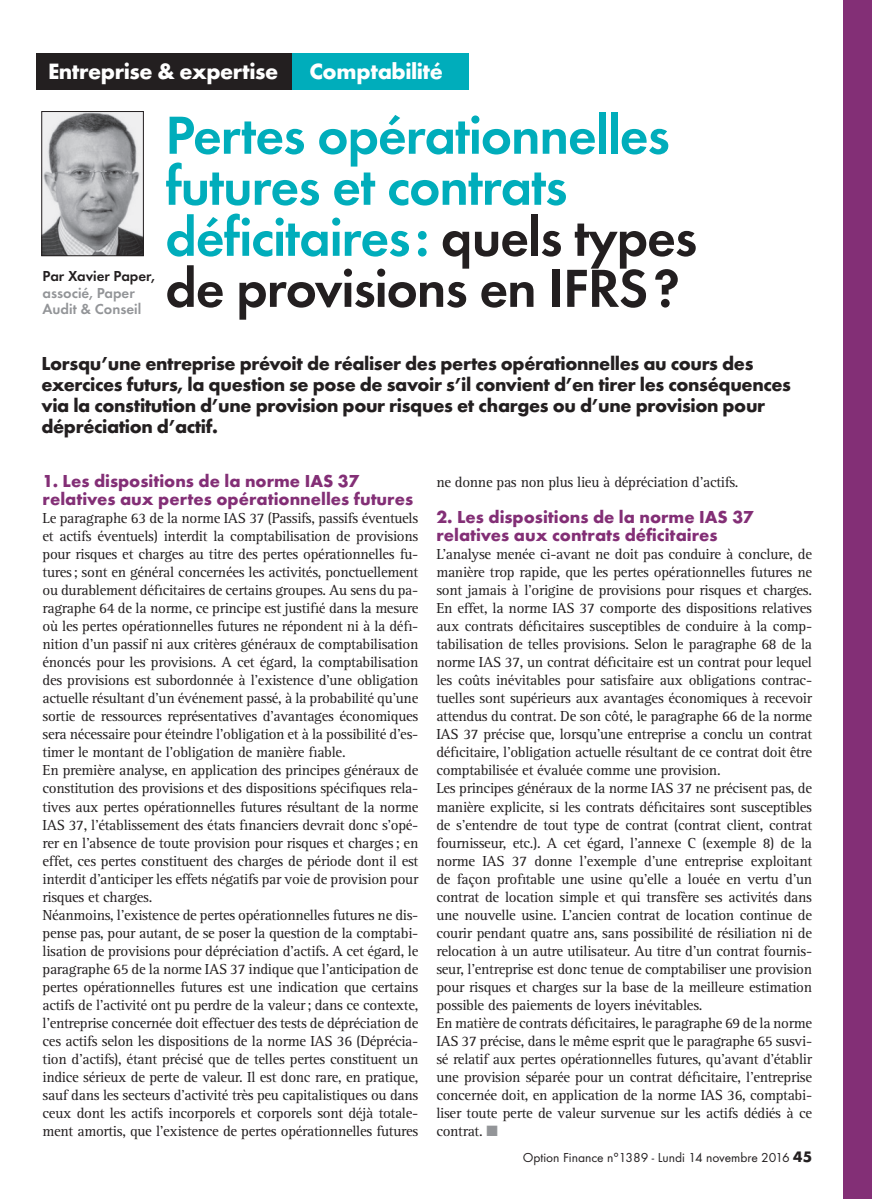
<style>
.page{position:relative;width:872px;height:1199px;background:#fff}
.page>*{position:absolute;margin:0;border:0;box-sizing:border-box;transform-origin:0 0}
.t1{font:600 55.5px/51px "Futura T";letter-spacing:-.02em;color:#00adbb}
.t2{font:700 22.95px "Futura T";letter-spacing:-.02em;color:#fff}
.t3{font:700 19.5px/21px "Futura T";letter-spacing:-.02em;color:#231f20}
.t4{font:700 18px/18px "Futura T";color:#832f76}
.t5{font:15px/18px "Rotis Serif";letter-spacing:-.02em;color:#231f20}
.t6{font:600 15px/16.5px "Futura T";color:#939598}
.t7{font:600 15px "Futura T";color:#231f20}
.t8{font:13.5px "Futura T";color:#231f20}
.s1{color:#231f20}
.s2{color:#939598}
.s3{font-weight:700;font-size:15.75px}
</style>
<div class="page">
<div style="left:37px;top:53px;width:273px;height:36px;background:#231f20"></div>
<div style="left:292px;top:53px;width:177px;height:36px;background:#00adbb"></div>
<img style="left:43px;top:113px;width:99px;height:141px">
<div style="left:41px;top:111px;width:103px;height:145px;border:1px solid #231f20"></div>
<div style="left:842px;top:0;width:29px;height:1198px;background:#832f76"></div>
<h2 class="t2" style="left:48px;top:62px;width:231px">Entreprise &amp; expertise</h2>
<h2 class="t2" style="left:309px;top:62px;width:135px">Comptabilité</h2>
<h1 class="t1" style="left:165px;top:114px;width:533px">Pertes opérationnelles futures et contrats déficitaires : <span class="s1">quels types de provisions en IFRS ?</span></h1>
<p class="t3" style="left:41px;top:354px;width:751px">Lorsqu’une entreprise prévoit de réaliser des pertes opérationnelles au cours des exercices futurs, la question se pose de savoir s’il convient d’en tirer les conséquences via la constitution d’une provision pour risques et charges ou d’une provision pour dépréciation d’actif.</p>
<p class="t7" style="left:43px;top:270px;width:114px">Par Xavier Paper,</p>
<p class="t6" style="left:43px;top:285px;width:100px">associé, Paper<br>Audit &amp; Conseil</p>
<p class="t4" style="left:43px;top:473px;width:372px">1. Les dispositions de la norme IAS 37 relatives aux pertes opérationnelles futures</p>
<p class="t5" style="left:43px;top:510px;width:377px">Le paragraphe 63 de la norme IAS 37 (Passifs, passifs éventuels et actifs éventuels) interdit la comptabilisation de provisions pour risques et charges au titre des pertes opérationnelles fu&shy;tures ; sont en général concernées les activités, ponctuellement ou durablement déficitaires de certains groupes. Au sens du pa&shy;ragraphe 64 de la norme, ce principe est justifié dans la mesure où les pertes opérationnelles futures ne répondent ni à la défi&shy;nition d’un passif ni aux critères généraux de comptabilisation énoncés pour les provisions. A cet égard, la comptabilisation des provisions est subordonnée à l’existence d’une obligation actuelle résultant d’un événement passé, à la probabilité qu’une sortie de ressources représentatives d’avantages économiques sera nécessaire pour éteindre l’obligation et à la possibilité d’es&shy;timer le montant de l’obligation de manière fiable.<br>En première analyse, en application des principes généraux de constitution des provisions et des dispositions spécifiques rela&shy;tives aux pertes opérationnelles futures résultant de la norme IAS 37, l’établissement des états financiers devrait donc s’opé&shy;rer en l’absence de toute provision pour risques et charges ; en effet, ces pertes constituent des charges de période dont il est interdit d’anticiper les effets négatifs par voie de provision pour risques et charges.<br>Néanmoins, l’existence de pertes opérationnelles futures ne dis&shy;pense pas, pour autant, de se poser la question de la comptabi&shy;lisation de provisions pour dépréciation d’actifs. A cet égard, le paragraphe 65 de la norme IAS 37 indique que l’anticipation de pertes opérationnelles futures est une indication que certains actifs de l’activité ont pu perdre de la valeur ; dans ce contexte, l’entreprise concernée doit effectuer des tests de dépréciation de ces actifs selon les dispositions de la norme IAS 36 (Déprécia&shy;tion d’actifs), étant précisé que de telles pertes constituent un indice sérieux de perte de valeur. Il est donc rare, en pratique, sauf dans les secteurs d’activité très peu capitalistiques ou dans ceux dont les actifs incorporels et corporels sont déjà totale&shy;ment amortis, que l’existence de pertes opérationnelles futures</p>
<p class="t5" style="left:436px;top:474px;width:304px">ne donne pas non plus lieu à dépréciation d’actifs.</p>
<p class="t4" style="left:436px;top:509px;width:319px">2. Les dispositions de la norme IAS 37 relatives aux contrats déficitaires</p>
<p class="t5" style="left:436px;top:546px;width:377px">L’analyse menée ci-avant ne doit pas conduire à conclure, de manière trop rapide, que les pertes opérationnelles futures ne sont jamais à l’origine de provisions pour risques et charges.<br>En effet, la norme IAS 37 comporte des dispositions relatives aux contrats déficitaires susceptibles de conduire à la comp&shy;tabilisation de telles provisions. Selon le paragraphe 68 de la norme IAS 37, un contrat déficitaire est un contrat pour lequel les coûts inévitables pour satisfaire aux obligations contrac&shy;tuelles sont supérieurs aux avantages économiques à recevoir attendus du contrat. De son côté, le paragraphe 66 de la norme IAS 37 précise que, lorsqu’une entreprise a conclu un contrat déficitaire, l’obligation actuelle résultant de ce contrat doit être comptabilisée et évaluée comme une provision.<br>Les principes généraux de la norme IAS 37 ne précisent pas, de manière explicite, si les contrats déficitaires sont susceptibles de s’entendre de tout type de contrat (contrat client, contrat fournisseur, etc.). A cet égard, l’annexe C (exemple 8) de la norme IAS 37 donne l’exemple d’une entreprise exploitant de façon profitable une usine qu’elle a louée en vertu d’un contrat de location simple et qui transfère ses activités dans une nouvelle usine. L’ancien contrat de location continue de courir pendant quatre ans, sans possibilité de résiliation ni de relocation à un autre utilisateur. Au titre d’un contrat fournis&shy;seur, l’entreprise est donc tenue de comptabiliser une provision pour risques et charges sur la base de la meilleure estimation possible des paiements de loyers inévitables.<br>En matière de contrats déficitaires, le paragraphe 69 de la norme IAS 37 précise, dans le même esprit que le paragraphe 65 susvi&shy;sé relatif aux pertes opérationnelles futures, qu’avant d’établir une provision séparée pour un contrat déficitaire, l’entreprise concernée doit, en application de la norme IAS 36, comptabi&shy;liser toute perte de valeur survenue sur les actifs dédiés à ce contrat. <span class="s2">■</span></p>
<p class="t8" style="left:522px;top:1151px;width:291px">Option Finance n°1389 - Lundi 14 novembre 2016 <span class="s3">45</span></p>
</div>
